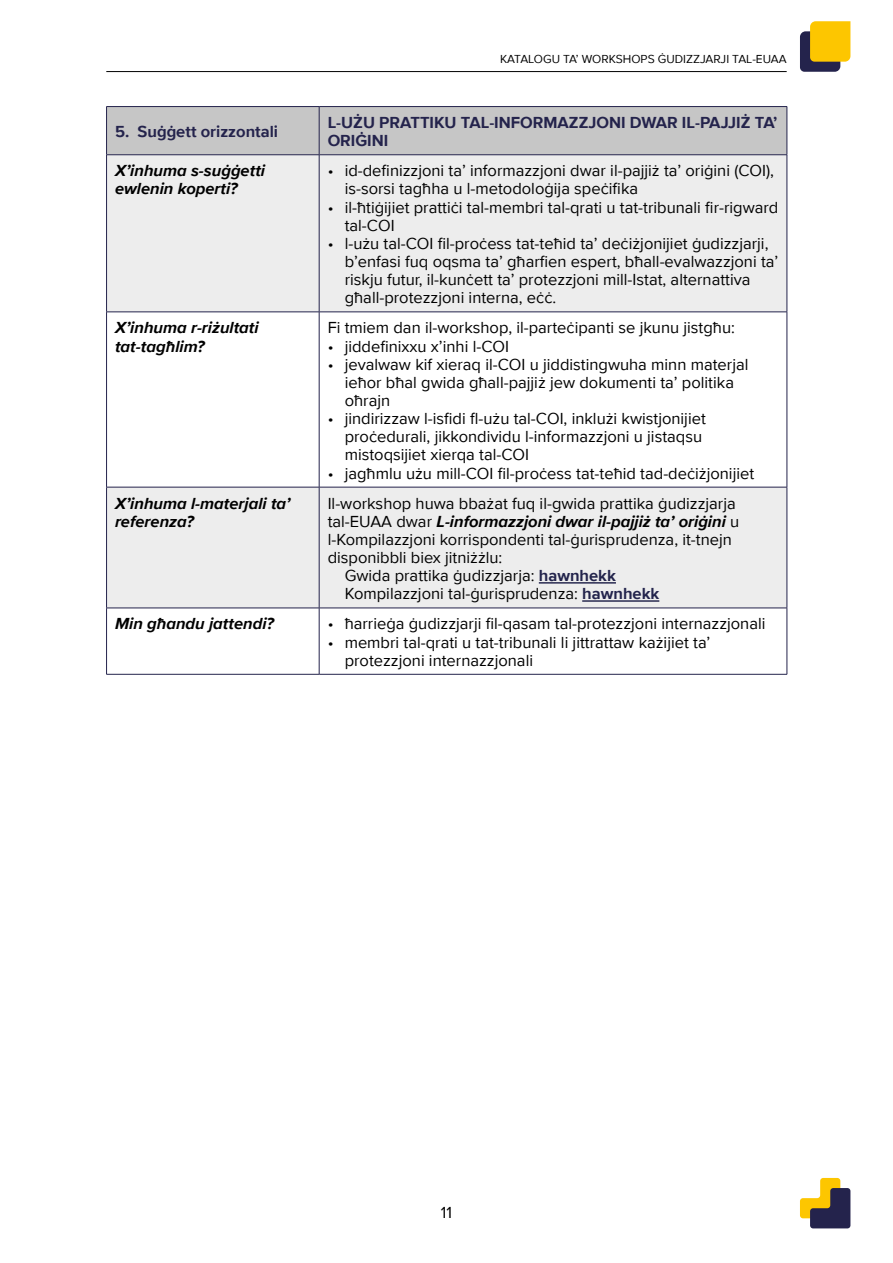
<style>
.page{position:relative;width:893px;height:1263px;background:#fff}
.page>*{position:absolute;margin:0;border:0;box-sizing:border-box;transform-origin:0 0}
.TABLE_Body_text{font:16.5px/18.1px "Proxima Nova";color:#000}
.TABLE_Body_text-2{font:italic 700 16.5px/18.1px "Proxima Nova";color:#000}
.TABLE_Header{font:700 16.5px/18.1px "Proxima Nova";color:#24234c}
.t1{font:12px "Proxima Nova";color:#000}
.s1{font-weight:700;font-style:italic}
.s2{font-weight:700;color:#23244c}
</style>
<div class="page">
<svg style="left:800px;top:1178px;width:50px;height:50px"></svg>
<svg style="left:800px;top:21px;width:50px;height:51px;background:#c19e2e"></svg>
<hr style="left:106px;top:71px;width:681px;height:1px;background:#000">
<div style="left:107px;top:107px;width:680px;height:47px;background:#c6c6c6"></div>
<svg style="left:107px;top:155px;width:680px;height:453px;fill:#ededed"></svg>
<hr style="left:106px;top:106px;width:213px;height:1px;background:#24234c">
<hr style="left:106px;top:107px;width:1px;height:47px;background:#24234c">
<hr style="left:319px;top:106px;width:468px;height:1px;background:#24234c">
<hr style="left:319px;top:107px;width:1px;height:47px;background:#24234c">
<hr style="left:787px;top:107px;width:1px;height:47px;background:#24234c">
<hr style="left:106px;top:154px;width:213px;height:1px;background:#24234c">
<hr style="left:319px;top:154px;width:468px;height:1px;background:#24234c">
<hr style="left:106px;top:155px;width:1px;height:157px;background:#24234c">
<hr style="left:319px;top:155px;width:1px;height:157px;background:#24234c">
<hr style="left:787px;top:155px;width:1px;height:157px;background:#24234c">
<hr style="left:106px;top:312px;width:213px;height:1px;background:#24234c">
<hr style="left:106px;top:312px;width:1px;height:175px;background:#24234c">
<hr style="left:319px;top:312px;width:468px;height:1px;background:#24234c">
<hr style="left:319px;top:312px;width:1px;height:175px;background:#24234c">
<hr style="left:787px;top:312px;width:1px;height:175px;background:#24234c">
<hr style="left:106px;top:487px;width:213px;height:1px;background:#24234c">
<hr style="left:106px;top:487px;width:1px;height:121px;background:#24234c">
<hr style="left:319px;top:487px;width:468px;height:1px;background:#24234c">
<hr style="left:319px;top:487px;width:1px;height:121px;background:#24234c">
<hr style="left:787px;top:487px;width:1px;height:121px;background:#24234c">
<hr style="left:106px;top:608px;width:213px;height:1px;background:#24234c">
<hr style="left:106px;top:608px;width:1px;height:66px;background:#24234c">
<hr style="left:319px;top:608px;width:468px;height:1px;background:#24234c">
<hr style="left:319px;top:608px;width:1px;height:66px;background:#24234c">
<hr style="left:787px;top:608px;width:1px;height:66px;background:#24234c">
<hr style="left:106px;top:674px;width:213px;height:1px;background:#24234c">
<hr style="left:319px;top:674px;width:468px;height:1px;background:#24234c">
<hr style="left:539px;top:582px;width:77px;height:2px;background:#23244c">
<hr style="left:582px;top:600px;width:77px;height:2px;background:#23244c">
<p class="t1" style="left:500px;top:50px;width:288px">KATALOGU TA’ WORKSHOPS ĠUDIZZJARJI TAL-EUAA</p>
<p class="TABLE_Header" style="left:115px;top:122px;width:165px">5. Suġġett orizzontali</p>
<p class="TABLE_Header" style="left:328px;top:113px;width:451px">L-UŻU PRATTIKU TAL-INFORMAZZJONI DWAR IL-PAJJIŻ TA’<br>ORIĠINI</p>
<p class="TABLE_Body_text-2" style="left:115px;top:161px;width:152px">X’inhuma s-suġġetti ewlenin koperti?</p>
<p class="TABLE_Body_text" style="left:345px;top:161px;width:431px;text-indent:-17px">• id-definizzjoni ta’ informazzjoni dwar il-pajjiż ta’ oriġini (COI), is-sorsi tagħha u l-metodoloġija speċifika</p>
<p class="TABLE_Body_text" style="left:345px;top:197px;width:435px;text-indent:-17px">• il-ħtiġijiet prattiċi tal-membri tal-qrati u tat-tribunali fir-rigward tal-COI</p>
<p class="TABLE_Body_text" style="left:345px;top:234px;width:435px;text-indent:-17px">• l-użu tal-COI fil-proċess tat-teħid ta’ deċiżjonijiet ġudizzjarji, b’enfasi fuq oqsma ta’ għarfien espert, bħall-evalwazzjoni ta’ riskju futur, il-kunċett ta’ protezzjoni mill-Istat, alternattiva għall-protezzjoni interna, eċċ.</p>
<p class="TABLE_Body_text-2" style="left:115px;top:318px;width:145px">X’inhuma r-riżultati tat-tagħlim?</p>
<p class="TABLE_Body_text" style="left:328px;top:318px;width:409px">Fi tmiem dan il-workshop, il-parteċipanti se jkunu jistgħu:</p>
<p class="TABLE_Body_text" style="left:328px;top:336px;width:183px">• jiddefinixxu x’inhi l-COI</p>
<p class="TABLE_Body_text" style="left:345px;top:354px;width:405px;text-indent:-17px">• jevalwaw kif xieraq il-COI u jiddistingwuha minn materjal ieħor bħal gwida għall-pajjiż jew dokumenti ta’ politika oħrajn</p>
<p class="TABLE_Body_text" style="left:345px;top:409px;width:363px;text-indent:-17px">• jindirizzaw l-isfidi fl-użu tal-COI, inklużi kwistjonijiet proċedurali, jikkondividu l-informazzjoni u jistaqsu mistoqsijiet xierqa tal-COI</p>
<p class="TABLE_Body_text" style="left:328px;top:463px;width:428px">• jagħmlu użu mill-COI fil-proċess tat-teħid tad-deċiżjonijiet</p>
<p class="TABLE_Body_text-2" style="left:115px;top:494px;width:177px">X’inhuma l-materjali ta’ referenza?</p>
<p class="TABLE_Body_text" style="left:328px;top:493px;width:413px">Il-workshop huwa bbażat fuq il-gwida prattika ġudizzjarja tal-EUAA dwar <span class="s1">L-informazzjoni dwar il-pajjiż ta’ oriġini</span> u l-Kompilazzjoni korrispondenti tal-ġurisprudenza, it-tnejn disponibbli biex jitniżżlu:</p>
<p class="TABLE_Body_text" style="left:345px;top:566px;width:273px">Gwida prattika ġudizzjarja: <span class="s2">hawnhekk</span></p>
<p class="TABLE_Body_text" style="left:345px;top:584px;width:316px">Kompilazzjoni tal-ġurisprudenza: <span class="s2">hawnhekk</span></p>
<p class="TABLE_Body_text-2" style="left:115px;top:614px;width:161px">Min għandu jattendi?</p>
<p class="TABLE_Body_text" style="left:328px;top:614px;width:439px">• ħarrieġa ġudizzjarji fil-qasam tal-protezzjoni internazzjonali</p>
<p class="TABLE_Body_text" style="left:345px;top:632px;width:367px;text-indent:-17px">• membri tal-qrati u tat-tribunali li jittrattaw każijiet ta’ protezzjoni internazzjonali</p>
<p class="TABLE_Body_text" style="left:441px;top:1203px;width:13px">11</p>
</div>
